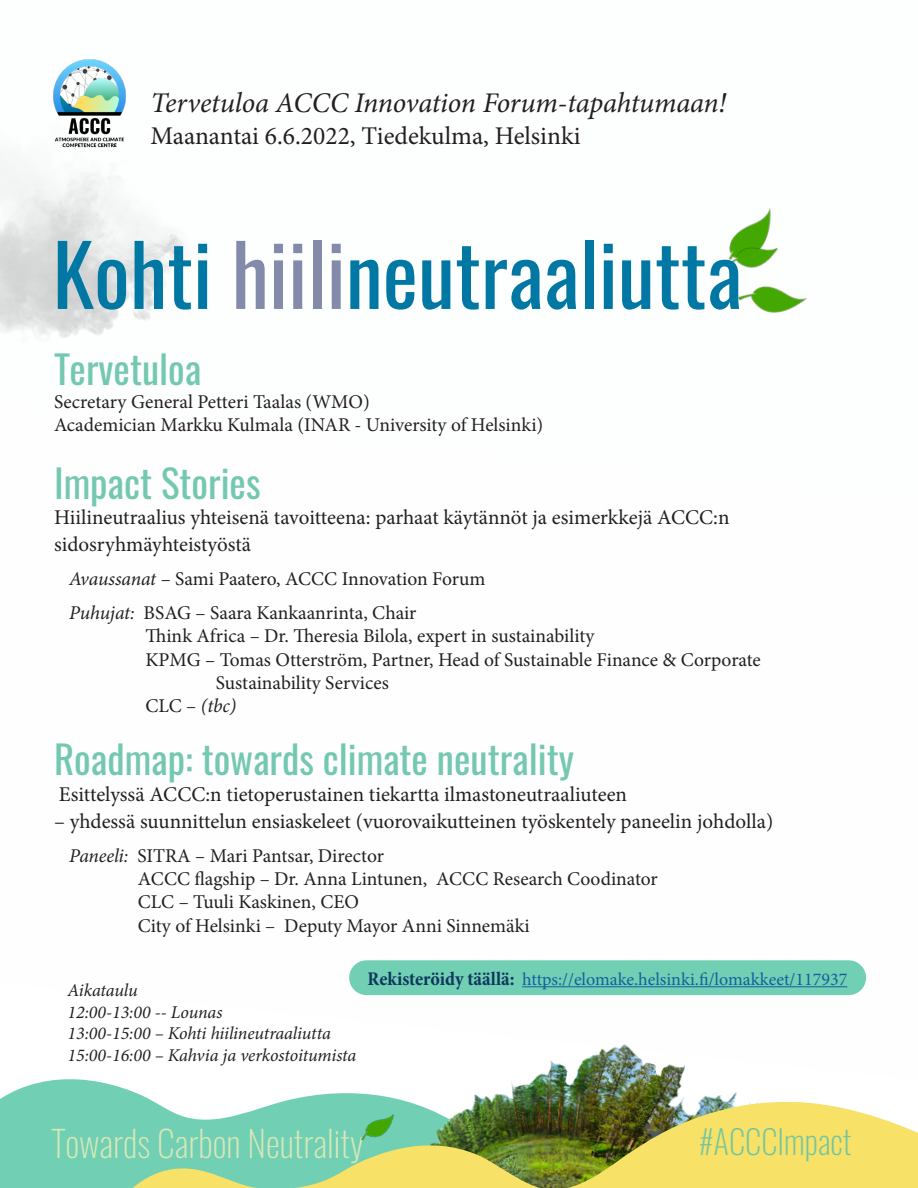
<style>
.page{position:relative;width:918px;height:1188px;background:#fff}
.page>*{position:absolute;margin:0;border:0;box-sizing:border-box;transform-origin:0 0}
.t1{font:84px "Oswald";color:#0177a4}
.t2{font:39px "Oswald";color:#74c8b1}
.t3{font:200 36px "Oswald";color:#d8e8b8}
.t4{font:200 33px "Oswald";color:#70c5a3}
.t5{font:italic 28.5px "Minion Pro";letter-spacing:-.01em;color:#231f20}
.t6{font:25.5px "Minion Pro";color:#231f20}
.t7{font:21px/27px "Minion Pro";color:#231f20}
.t8{font:19.5px/23.4px "Minion Pro";color:#231f20}
.t9{font:italic 19.5px "Minion Pro";color:#231f20}
.t10{font:italic 18px/21.6px "Minion Pro";letter-spacing:-.01em;color:#231f20}
.t11{font:18px "Minion Pro";color:#175d9e}
.s1{color:#848baa}
.s2{font-style:italic}
.s3{font-style:normal}
.s4{font-weight:700;font-stretch:condensed;font-size:19.5px;color:#0e375d}
</style>
<div class="page">
<svg style="left:0;top:1079px;width:386px;height:109px;fill:#71cfb4"></svg>
<img style="left:386px;top:1044px;width:351px;height:55px">
<img style="left:104px;top:1099px;width:814px;height:89px">
<img style="left:56px;top:59px;width:67px;height:22px">
<img style="left:0;top:81px;width:184px;height:257px">
<img style="left:737px;top:286px;width:70px;height:27px">
<img style="left:728px;top:207px;width:43px;height:53px">
<img style="left:731px;top:231px;width:47px;height:37px">
<img style="left:360px;top:1108px;width:35px;height:38px">
<div style="left:349px;top:960px;width:517px;height:35px;background:#71cfb4;border-radius:17px"></div>
<hr style="left:522px;top:986px;width:325px;height:1px;background:#175d9e">
<h3 class="t5" style="left:151px;top:84px;width:577px">Tervetuloa ACCC Innovation Forum-tapahtumaan!</h3>
<h3 class="t6" style="left:151px;top:119px;width:432px">Maanantai 6.6.2022, Tiedekulma, Helsinki</h3>
<h1 class="t1" style="left:52px;top:200px;width:691px">Kohti <span class="s1">hiili</span>neutraaliutta</h1>
<h2 class="t2" style="left:54px;top:334px;width:149px">Tervetuloa</h2>
<p class="t8" style="left:54px;top:390px;width:491px">Secretary General Petteri Taalas (WMO)<br>Academician Markku Kulmala (INAR - University of Helsinki)</p>
<h2 class="t2" style="left:54px;top:448px;width:208px">Impact Stories</h2>
<p class="t7" style="left:54px;top:504px;width:677px">Hiilineutraalius yhteisenä tavoitteena: parhaat käytännöt ja esimerkkejä ACCC:n sidosryhmäyhteistyöstä</p>
<p class="t8" style="left:69px;top:562px;width:418px;line-height:33.9px"><span class="s2">Avaussanat</span> – Sami Paatero, ACCC Innovation Forum<br><span class="s2">Puhujat:</span> BSAG – Saara Kankaanrinta, Chair</p>
<p class="t8" style="left:145px;top:624px;width:450px">Think Africa – Dr. Theresia Bilola, expert in sustainability</p>
<p class="t8" style="left:145px;top:648px;width:617px">KPMG – Tomas Otterström, Partner, Head of Sustainable Finance &amp; Corporate</p>
<p class="t8" style="left:216px;top:671px;width:174px">Sustainability Services</p>
<p class="t9" style="left:145px;top:693px;width:92px"><span class="s3">CLC –</span> (tbc)</p>
<h2 class="t2" style="left:54px;top:725px;width:521px">Roadmap: towards climate neutrality</h2>
<p class="t7" style="left:59px;top:781px;width:570px">Esittelyssä ACCC:n tietoperustainen tiekartta ilmastoneutraaliuteen</p>
<p class="t7" style="left:54px;top:808px;width:721px">– yhdessä suunnittelun ensiaskeleet (vuorovaikutteinen työskentely paneelin johdolla)</p>
<p class="t8" style="left:138px;top:844px;width:521px;text-indent:-69px"><span class="s2">Paneeli:</span> SITRA – Mari Pantsar, Director<br>ACCC flagship – Dr. Anna Lintunen, ACCC Research Coodinator CLC – Tuuli Kaskinen, CEO<br>City of Helsinki – Deputy Mayor Anni Sinnemäki</p>
<p class="t10" style="left:68px;top:979px;width:290px">Aikataulu<br>12:00-13:00 -- Lounas<br>13:00-15:00 – Kohti hiilineutraaliutta<br>15:00-16:00 – Kahvia ja verkostoitumista</p>
<p class="t11" style="left:368px;top:967px;width:481px"><span class="s4">Rekisteröidy täällä:</span> https://elomake.helsinki.fi/lomakkeet/117937</p>
<h3 class="t3" style="left:51px;top:1112px;width:314px">Towards Carbon Neutrality</h3>
<h3 class="t4" style="left:699px;top:1112px;width:154px">#ACCCImpact</h3>
</div>
